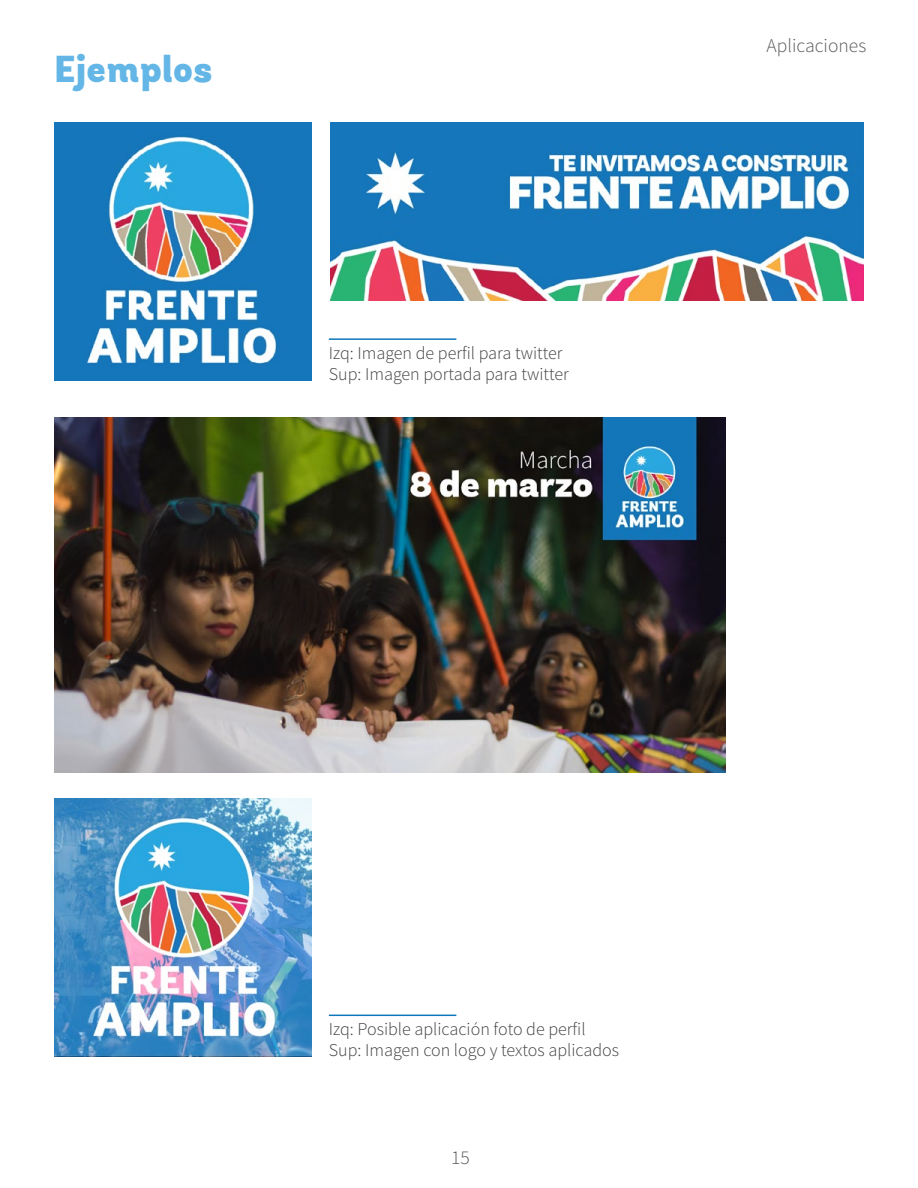
<style>
.page{position:relative;width:918px;height:1188px;background:#fff}
.page>*{position:absolute;margin:0;border:0;box-sizing:border-box;transform-origin:0 0}
.t1{font:900 37.5px "Andes";letter-spacing:-.005em;color:#64b6e6}
.t2{font:300 19.5px "Source Sans Pro";color:#58595b}
.t3{font:300 18px/21.6px "Source Sans Pro";color:#414042}
</style>
<div class="page">
<img style="left:330px;top:122px;width:534px;height:178px">
<img style="left:54px;top:122px;width:258px;height:258px">
<hr style="left:329px;top:1015px;width:127px;height:1px;background:#0f76bb">
<hr style="left:329px;top:338px;width:127px;height:2px;background:#0f76bb">
<img style="left:54px;top:417px;width:672px;height:355px">
<img style="left:54px;top:798px;width:258px;height:258px">
<h1 class="t1" style="left:54px;top:44px;width:160px">Ejemplos</h1>
<p class="t3" style="left:329px;top:342px;width:242px">Izq: Imagen de perfil para twitter<br>Sup: Imagen portada para twitter</p>
<p class="t2" style="left:767px;top:34px;width:101px">Aplicaciones</p>
<p class="t3" style="left:329px;top:1018px;width:292px">Izq: Posible aplicación foto de perfil<br>Sup: Imagen con logo y textos aplicados</p>
<p class="t2" style="left:451px;top:1145px;width:20px">15</p>
</div>
